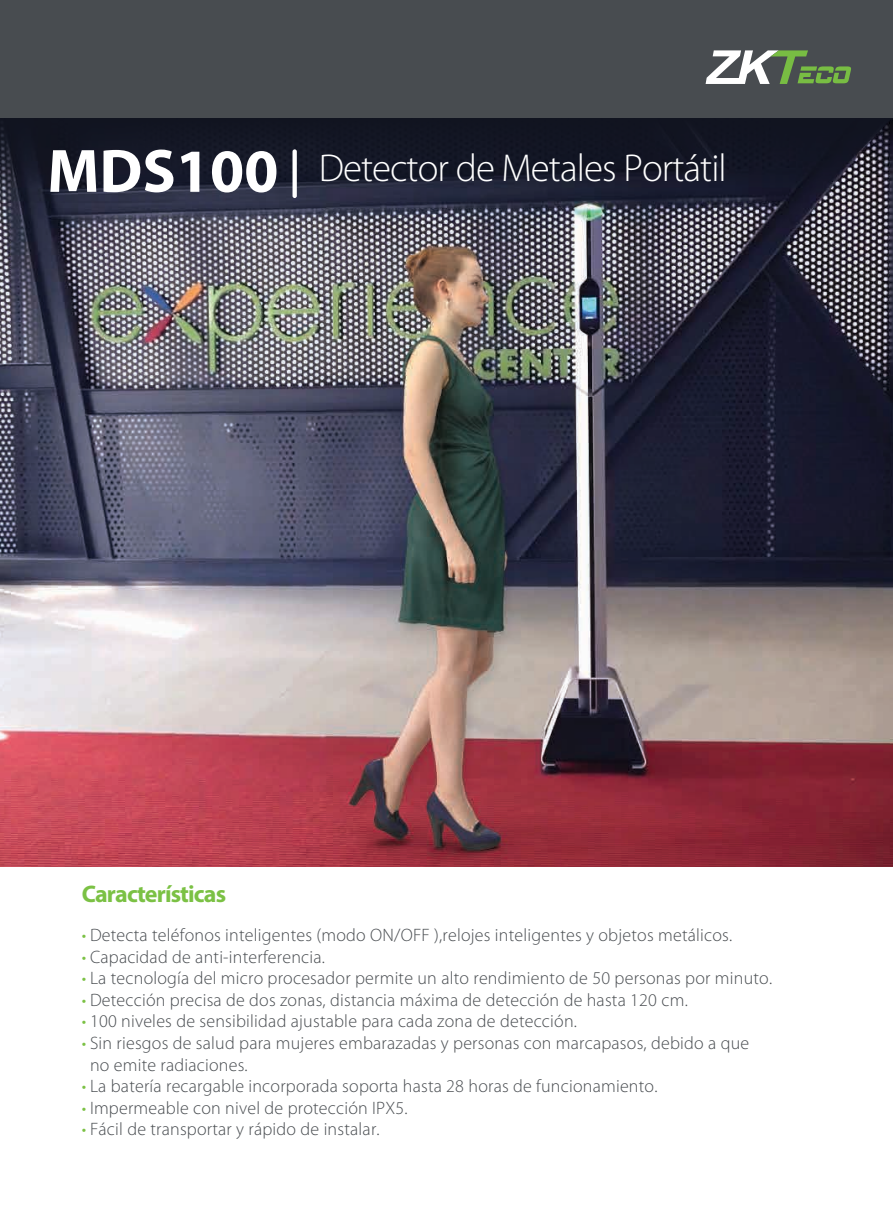
<style>
.page{position:relative;width:893px;height:1212px;background:#fff}
.page>*{position:absolute;margin:0;border:0;box-sizing:border-box;transform-origin:0 0}
.t1{font:300 39px "Myriad Pro";letter-spacing:-.025em;color:#fff}
.t2{font:700 24px "Myriad Pro";letter-spacing:-.035em;color:#7bc144}
.t3{font:300 18px/21.6px "Myriad Pro";letter-spacing:.01em;color:#484c50}
.s1{font-weight:700;font-size:61.65px}
.s2{color:#7bc144}
</style>
<div class="page">
<img style="left:0;top:203px;width:893px;height:663px">
<svg style="left:0;top:117px;width:893px;height:86px;background:#1a1d2c"></svg>
<svg style="left:293px;top:149px;width:4px;height:49px"></svg>
<div style="left:0;top:0;width:893px;height:117px;background:#484c50"></div>
<svg style="left:706px;top:50px;width:145px;height:34px"></svg>
<h1 class="t1" style="left:47px;top:145px;width:681px"><span class="s1">MDS100</span> Detector de Metales Portátil</h1>
<h2 class="t2" style="left:82px;top:878px;width:146px">Características</h2>
<p class="t3" style="left:82px;top:924px;width:652px"><span class="s2">•</span> Detecta teléfonos inteligentes (modo ON/OFF ),relojes inteligentes y objetos metálicos.</p>
<p class="t3" style="left:82px;top:945px;width:245px"><span class="s2">•</span> Capacidad de anti-interferencia.</p>
<p class="t3" style="left:82px;top:967px;width:692px"><span class="s2">•</span> La tecnología del micro procesador permite un alto rendimiento de 50 personas por minuto.</p>
<p class="t3" style="left:82px;top:989px;width:607px"><span class="s2">•</span> Detección precisa de dos zonas, distancia máxima de detección de hasta 120 cm.</p>
<p class="t3" style="left:82px;top:1010px;width:497px"><span class="s2">•</span> 100 niveles de sensibilidad ajustable para cada zona de detección.</p>
<p class="t3" style="left:90px;top:1032px;width:661px;text-indent:-8px"><span class="s2">•</span> Sin riesgos de salud para mujeres embarazadas y personas con marcapasos, debido a que no emite radiaciones.</p>
<p class="t3" style="left:82px;top:1075px;width:577px"><span class="s2">•</span> La batería recargable incorporada soporta hasta 28 horas de funcionamiento.</p>
<p class="t3" style="left:82px;top:1097px;width:327px"><span class="s2">•</span> Impermeable con nivel de protección IPX5.</p>
<p class="t3" style="left:82px;top:1118px;width:299px"><span class="s2">•</span> Fácil de transportar y rápido de instalar.</p>
</div>
